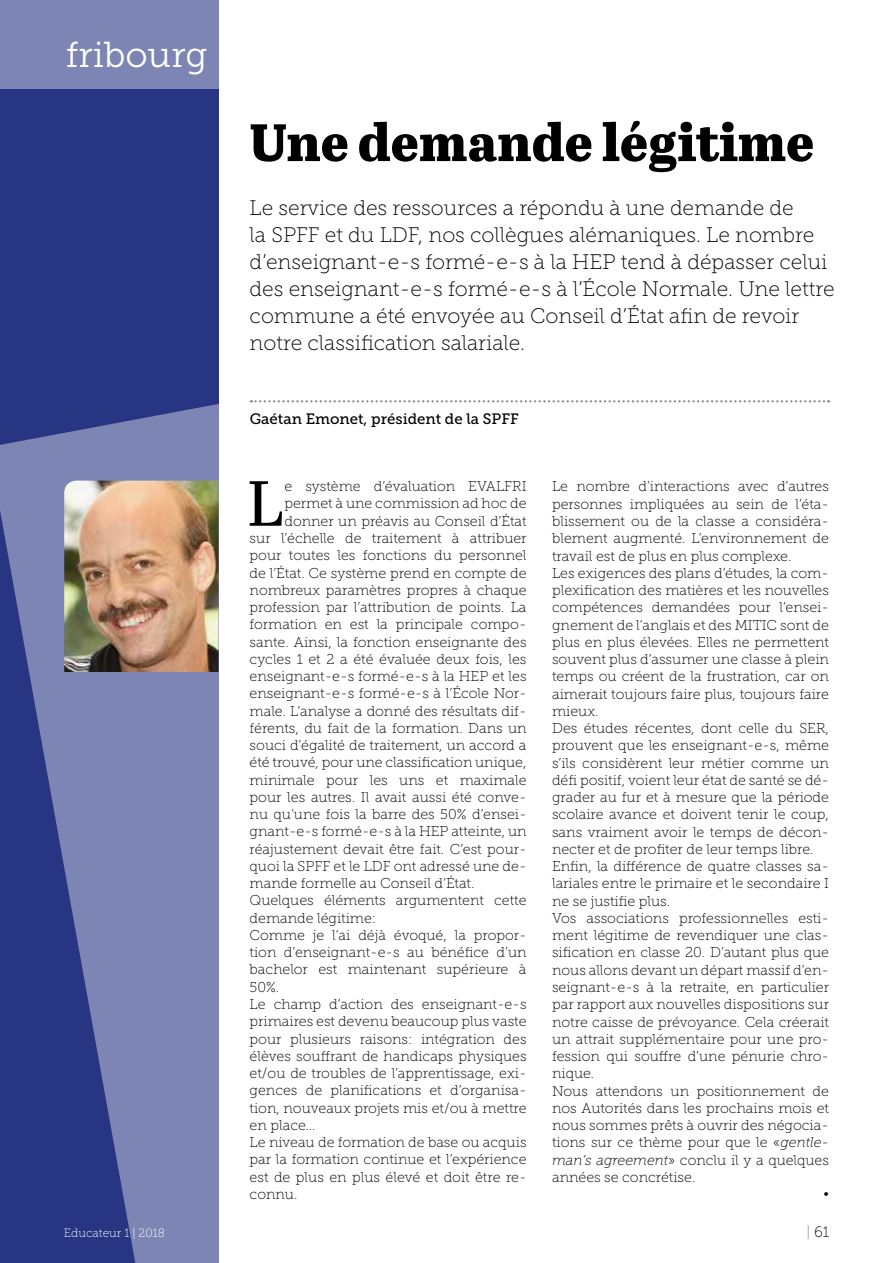
<style>
.page{position:relative;width:893px;height:1263px;background:#fff}
.page>*{position:absolute;margin:0;border:0;box-sizing:border-box;transform-origin:0 0}
.t1{font:63.6px "Abril Text";color:#000}
.t2{font:800 52.5px "Abril Text";color:#000}
.t3{font:36px "Museo Slab 300";color:#fff}
.t4{font:21px/27px "Museo Slab 100";color:#000}
.t5{font:15px "Museo Slab 500";color:#000}
.t6{font:15px "Museo Slab 100";color:#000}
.t7{font:14.25px "Museo Slab 100";color:#000}
.t8{font:12px "Museo Slab 100";color:#fff}
.s1{font-style:italic}
.s2{color:#878787}
</style>
<div class="page">
<div style="left:0;top:0;width:219px;height:1263px;background:#283583"></div>
<svg style="left:251px;top:400px;width:578px;height:2px"></svg>
<svg style="left:0;top:404px;width:219px;height:859px;fill:#7d85b4"></svg>
<img style="left:64px;top:480px;width:155px;height:192px">
<div style="left:0;top:0;width:229px;height:89px;background:#7d85b4"></div>
<h3 class="t3" style="left:66px;top:35px;width:143px">fribourg</h3>
<h2 class="t2" style="left:250px;top:104px;width:566px">Une demande légitime</h2>
<p class="t4" style="left:250px;top:195px;width:586px">Le service des ressources a répondu à une demande de<br>la SPFF et du LDF, nos collègues alémaniques. Le nombre d’enseignant-e-s formé-e-s à la HEP tend à dépasser celui des enseignant-e-s formé-e-s à l’École Normale. Une lettre commune a été envoyée au Conseil d’État afin de revoir notre classification salariale.</p>
<p class="t5" style="left:250px;top:410px;width:270px">Gaétan Emonet, président de la SPFF</p>
<h1 class="t1" style="left:247px;top:457px;width:39px">L</h1>
<p class="t7" style="left:284px;top:479px;width:244px">e système d’évaluation EVALFRI</p>
<p class="t7" style="left:284px;top:496px;width:244px">permet à une commission ad hoc de</p>
<p class="t7" style="left:284px;top:513px;width:244px">donner un préavis au Conseil d’État</p>
<p class="t7" style="left:250px;top:530px;width:278px">sur l’échelle de traitement à attribuer</p>
<p class="t7" style="left:250px;top:548px;width:278px">pour toutes les fonctions du personnel</p>
<p class="t7" style="left:250px;top:565px;width:278px">de l’État. Ce système prend en compte de</p>
<p class="t7" style="left:250px;top:582px;width:278px">nombreux paramètres propres à chaque</p>
<p class="t7" style="left:250px;top:599px;width:278px">profession par l’attribution de points. La</p>
<p class="t7" style="left:250px;top:617px;width:278px">formation en est la principale compo-</p>
<p class="t7" style="left:250px;top:634px;width:278px">sante. Ainsi, la fonction enseignante des</p>
<p class="t7" style="left:250px;top:651px;width:278px">cycles 1 et 2 a été évaluée deux fois, les</p>
<p class="t7" style="left:250px;top:668px;width:278px">enseignant-e-s formé-e-s à la HEP et les</p>
<p class="t7" style="left:250px;top:686px;width:278px">enseignant-e-s formé-e-s à l’École Nor-</p>
<p class="t7" style="left:250px;top:703px;width:278px">male. L’analyse a donné des résultats dif-</p>
<p class="t7" style="left:250px;top:720px;width:278px">férents, du fait de la formation. Dans un</p>
<p class="t7" style="left:250px;top:737px;width:278px">souci d’égalité de traitement, un accord a</p>
<p class="t7" style="left:250px;top:755px;width:278px">été trouvé, pour une classification unique,</p>
<p class="t7" style="left:250px;top:772px;width:278px">minimale pour les uns et maximale</p>
<p class="t7" style="left:250px;top:789px;width:278px">pour les autres. Il avait aussi été conve-</p>
<p class="t7" style="left:250px;top:806px;width:278px">nu qu’une fois la barre des 50% d’ensei-</p>
<p class="t7" style="left:250px;top:824px;width:278px">gnant-e-s formé-e-s à la HEP atteinte, un</p>
<p class="t7" style="left:250px;top:841px;width:278px">réajustement devait être fait. C’est pour-</p>
<p class="t7" style="left:250px;top:858px;width:278px">quoi la SPFF et le LDF ont adressé une de-</p>
<p class="t7" style="left:250px;top:876px;width:226px">mande formelle au Conseil d’État.</p>
<p class="t7" style="left:250px;top:893px;width:278px">Quelques éléments argumentent cette</p>
<p class="t7" style="left:250px;top:910px;width:128px">demande légitime:</p>
<p class="t7" style="left:250px;top:927px;width:278px">Comme je l’ai déjà évoqué, la propor-</p>
<p class="t7" style="left:250px;top:945px;width:278px">tion d’enseignant-e-s au bénéfice d’un</p>
<p class="t7" style="left:250px;top:962px;width:278px">bachelor est maintenant supérieure à</p>
<p class="t7" style="left:250px;top:979px;width:31px">50%.</p>
<p class="t7" style="left:250px;top:996px;width:278px">Le champ d’action des enseignant-e-s</p>
<p class="t7" style="left:250px;top:1014px;width:278px">primaires est devenu beaucoup plus vaste</p>
<p class="t7" style="left:250px;top:1031px;width:278px">pour plusieurs raisons: intégration des</p>
<p class="t7" style="left:250px;top:1048px;width:278px">élèves souffrant de handicaps physiques</p>
<p class="t7" style="left:250px;top:1065px;width:278px">et/ou de troubles de l’apprentissage, exi-</p>
<p class="t7" style="left:250px;top:1083px;width:278px">gences de planifications et d’organisa-</p>
<p class="t7" style="left:250px;top:1100px;width:278px">tion, nouveaux projets mis et/ou à mettre</p>
<p class="t7" style="left:250px;top:1117px;width:67px">en place…</p>
<p class="t7" style="left:250px;top:1134px;width:278px">Le niveau de formation de base ou acquis</p>
<p class="t7" style="left:250px;top:1152px;width:278px">par la formation continue et l’expérience</p>
<p class="t7" style="left:250px;top:1169px;width:278px">est de plus en plus élevé et doit être re-</p>
<p class="t7" style="left:250px;top:1186px;width:49px">connu.</p>
<p class="t7" style="left:552px;top:479px;width:278px">Le nombre d’interactions avec d’autres</p>
<p class="t7" style="left:552px;top:496px;width:278px">personnes impliquées au sein de l’éta-</p>
<p class="t7" style="left:552px;top:513px;width:278px">blissement ou de la classe a considéra-</p>
<p class="t7" style="left:552px;top:531px;width:278px">blement augmenté. L’environnement de</p>
<p class="t7" style="left:552px;top:548px;width:241px">travail est de plus en plus complexe.</p>
<p class="t7" style="left:552px;top:565px;width:278px">Les exigences des plans d’études, la com-</p>
<p class="t7" style="left:552px;top:582px;width:278px">plexification des matières et les nouvelles</p>
<p class="t7" style="left:552px;top:600px;width:278px">compétences demandées pour l’ensei-</p>
<p class="t7" style="left:552px;top:617px;width:278px">gnement de l’anglais et des MITIC sont de</p>
<p class="t7" style="left:552px;top:634px;width:278px">plus en plus élevées. Elles ne permettent</p>
<p class="t7" style="left:552px;top:651px;width:278px">souvent plus d’assumer une classe à plein</p>
<p class="t7" style="left:552px;top:669px;width:278px">temps ou créent de la frustration, car on</p>
<p class="t7" style="left:552px;top:686px;width:278px">aimerait toujours faire plus, toujours faire</p>
<p class="t7" style="left:552px;top:703px;width:48px">mieux.</p>
<p class="t7" style="left:552px;top:720px;width:278px">Des études récentes, dont celle du SER,</p>
<p class="t7" style="left:552px;top:738px;width:278px">prouvent que les enseignant-e-s, même</p>
<p class="t7" style="left:552px;top:755px;width:278px">s’ils considèrent leur métier comme un</p>
<p class="t7" style="left:552px;top:772px;width:278px">défi positif, voient leur état de santé se dé-</p>
<p class="t7" style="left:552px;top:789px;width:278px">grader au fur et à mesure que la période</p>
<p class="t7" style="left:552px;top:807px;width:278px">scolaire avance et doivent tenir le coup,</p>
<p class="t7" style="left:552px;top:824px;width:278px">sans vraiment avoir le temps de décon-</p>
<p class="t7" style="left:552px;top:841px;width:263px">necter et de profiter de leur temps libre.</p>
<p class="t7" style="left:552px;top:859px;width:278px">Enfin, la différence de quatre classes sa-</p>
<p class="t7" style="left:552px;top:876px;width:278px">lariales entre le primaire et le secondaire I</p>
<p class="t7" style="left:552px;top:893px;width:120px">ne se justifie plus.</p>
<p class="t7" style="left:552px;top:910px;width:278px">Vos associations professionnelles esti-</p>
<p class="t7" style="left:552px;top:928px;width:278px">ment légitime de revendiquer une clas-</p>
<p class="t7" style="left:552px;top:945px;width:278px">sification en classe 20. D’autant plus que</p>
<p class="t7" style="left:552px;top:962px;width:278px">nous allons devant un départ massif d’en-</p>
<p class="t7" style="left:552px;top:979px;width:278px">seignant-e-s à la retraite, en particulier</p>
<p class="t7" style="left:552px;top:997px;width:278px">par rapport aux nouvelles dispositions sur</p>
<p class="t7" style="left:552px;top:1014px;width:278px">notre caisse de prévoyance. Cela créerait</p>
<p class="t7" style="left:552px;top:1031px;width:278px">un attrait supplémentaire pour une pro-</p>
<p class="t7" style="left:552px;top:1048px;width:278px">fession qui souffre d’une pénurie chro-</p>
<p class="t7" style="left:552px;top:1066px;width:44px">nique.</p>
<p class="t7" style="left:552px;top:1083px;width:278px">Nous attendons un positionnement de</p>
<p class="t7" style="left:552px;top:1100px;width:278px">nos Autorités dans les prochains mois et</p>
<p class="t7" style="left:552px;top:1117px;width:278px">nous sommes prêts à ouvrir des négocia-</p>
<p class="t7" style="left:552px;top:1135px;width:278px">tions sur ce thème pour que le «<span class="s1">gentle-</span></p>
<p class="t7" style="left:552px;top:1152px;width:278px"><span class="s1">man’s agreement</span>» conclu il y a quelques</p>
<p class="t7" style="left:552px;top:1169px;width:145px">années se concrétise.</p>
<p class="t7" style="left:823px;top:1186px;width:7px">•</p>
<p class="t8" style="left:64px;top:1226px;width:103px">Educateur 1 | 2018</p>
<p class="t6" style="left:806px;top:1223px;width:24px"><span class="s2">|</span> 61</p>
</div>
